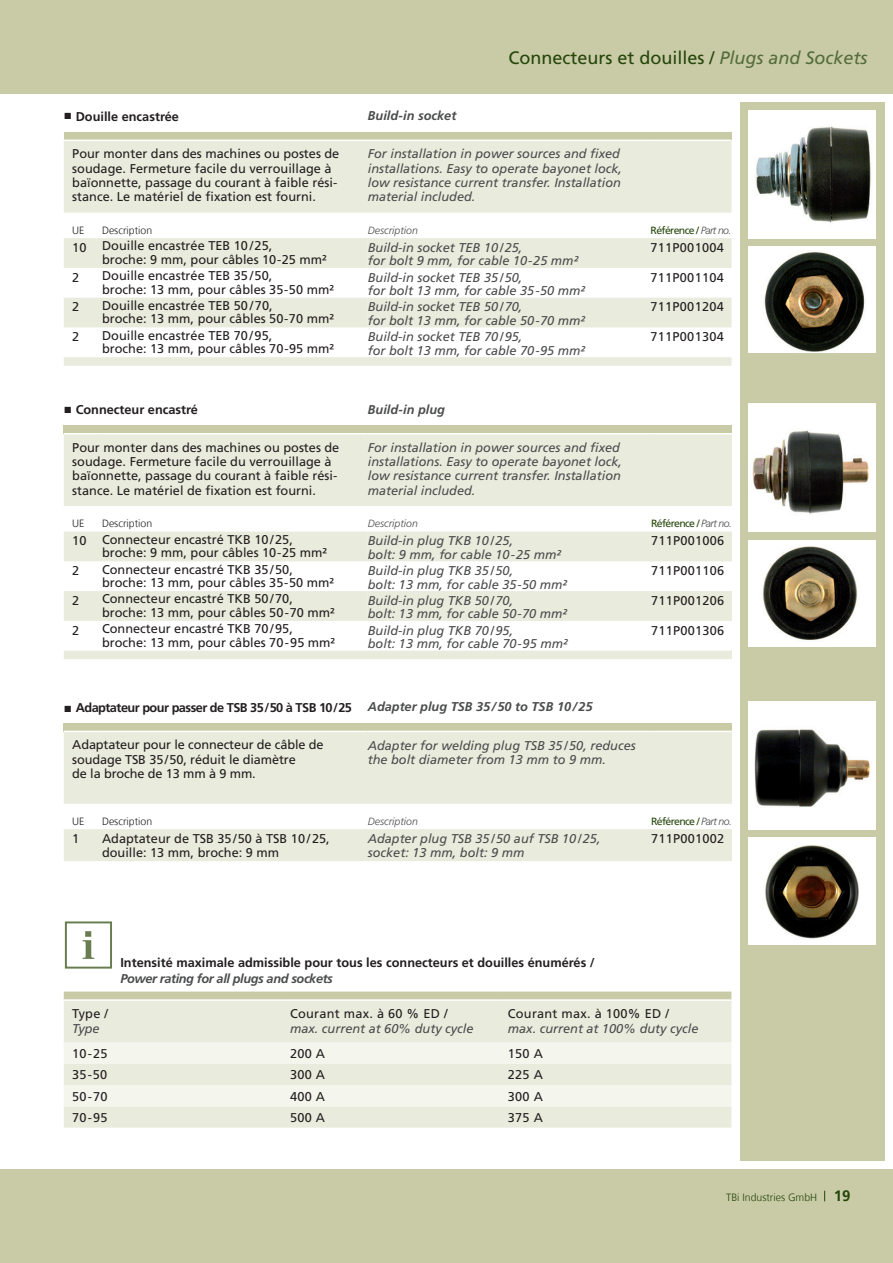
<style>
.page{position:relative;width:893px;height:1263px;background:#fff}
.page>*{position:absolute;margin:0;border:0;box-sizing:border-box;transform-origin:0 0}
.t1{font:18px "Frutiger LT Std";color:#26460a}
.t2{font:12.75px/13.5px "Frutiger LT Std";color:#231f20}
.t3{font:italic 12.75px/14.2px "Frutiger LT Std";color:#4b4c4d}
.t4{font:12.75px "Frutiger LT Std";letter-spacing:.02em;color:#231f20}
.t5{font:700 12.75px "Frutiger LT Std";color:#231f20}
.t6{font:700 12.75px "Frutiger LT Std";letter-spacing:-.04em;color:#231f20}
.t7{font:italic 700 12.75px "Frutiger LT Std";letter-spacing:-.03em;color:#4b4c4d}
.t8{font:italic 700 12.75px "Frutiger LT Std";color:#4b4c4d}
.t9{font:10.5px "Frutiger LT Std";letter-spacing:-.06em;color:#26460a}
.t10{font:300 10.5px "Frutiger";color:#231f20}
.t11{font:italic 300 10.5px "Frutiger LT Std";color:#4b4c4d}
.t12{font:300 10.5px "Frutiger";color:#26460a}
.s1{font-style:italic;color:#556d3d}
.s2{font-family:"Times New Roman";font-weight:400;font-size:13.5px}
.s3{font-weight:300;font-style:italic;color:#4b4c4d}
.s4{font-style:italic;color:#4b4c4d}
.s5{font-weight:700;font-size:15px}
</style>
<div class="page">
<div style="left:740px;top:102px;width:144px;height:1059px;background:#c9cba7"></div>
<div style="left:0;top:1169px;width:893px;height:94px;background:#c9cba7"></div>
<div style="left:0;top:0;width:893px;height:94px;background:#c9cba7"></div>
<svg style="left:82px;top:931px;width:12px;height:28px"></svg>
<div style="left:65px;top:921px;width:47px;height:47px;border:2px solid #677d4f"></div>
<img style="left:748px;top:111px;width:128px;height:127px">
<div style="left:64px;top:132px;width:667px;height:8px;background:#c9cba7"></div>
<svg style="left:64px;top:141px;width:667px;height:225px;fill:#e9ebdc"></svg>
<svg style="left:102px;top:238px;width:266px;height:89px"></svg>
<img style="left:748px;top:247px;width:128px;height:106px">
<img style="left:748px;top:404px;width:128px;height:127px">
<div style="left:64px;top:425px;width:668px;height:9px;background:#c9cba7"></div>
<svg style="left:64px;top:434px;width:668px;height:225px;fill:#e9ebdc"></svg>
<svg style="left:102px;top:531px;width:266px;height:90px"></svg>
<hr style="left:64px;top:433px;width:38px;height:1px;background:#fff">
<hr style="left:102px;top:433px;width:266px;height:1px;background:#fff">
<hr style="left:368px;top:433px;width:283px;height:1px;background:#fff">
<hr style="left:651px;top:433px;width:81px;height:1px;background:#fff">
<img style="left:748px;top:540px;width:128px;height:106px">
<div style="left:64px;top:723px;width:668px;height:8px;background:#c9cba7"></div>
<svg style="left:64px;top:732px;width:668px;height:129px;fill:#e9ebdc"></svg>
<img style="left:748px;top:702px;width:128px;height:127px">
<img style="left:748px;top:838px;width:128px;height:106px">
<svg style="left:64px;top:991px;width:667px;height:8px;background:#cccead"></svg>
<div style="left:64px;top:1001px;width:667px;height:127px;background:#e9ebdc"></div>
<svg style="left:64px;top:1042px;width:667px;height:64px;background:#f0f1e7"></svg>
<h1 class="t1" style="left:508px;top:47px;width:361px">Connecteurs et douilles / <span class="s1">Plugs and Sockets</span></h1>
<p class="t5" style="left:64px;top:109px;width:117px"><span class="s2">■</span> Douille encastrée</p>
<p class="t8" style="left:368px;top:108px;width:90px">Build-in socket</p>
<p class="t2" style="left:72px;top:147px;width:269px;line-height:14.2px">Pour monter dans des machines ou postes de soudage. Fermeture facile du verrouillage à baïonnette, passage du courant à faible rési&shy;stance. Le matériel de fixation est fourni.</p>
<p class="t3" style="left:368px;top:147px;width:256px">For installation in power sources and fixed installations. Easy to operate bayonet lock, low resistance current transfer. Installation material included.</p>
<p class="t10" style="left:72px;top:224px;width:13px">UE</p>
<p class="t10" style="left:102px;top:224px;width:52px">Description</p>
<p class="t11" style="left:368px;top:224px;width:52px">Description</p>
<p class="t9" style="left:651px;top:224px;width:82px">Référence / <span class="s3">Part no.</span></p>
<p class="t2" style="left:102px;top:239px;width:226px;text-indent:-30px">10 Douille encastrée TEB 10 / 25,<br>broche: 9 mm, pour câbles 10-25 mm²</p>
<p class="t3" style="left:368px;top:241px;width:212px;line-height:13.5px">Build-in socket TEB 10 / 25,<br>for bolt 9 mm, for cable 10-25 mm²</p>
<p class="t4" style="left:651px;top:240px;width:75px">711P001004</p>
<p class="t2" style="left:72px;top:271px;width:9px">2</p>
<p class="t2" style="left:102px;top:269px;width:233px">Douille encastrée TEB 35 / 50,<br>broche: 13 mm, pour câbles 35-50 mm²</p>
<p class="t3" style="left:368px;top:271px;width:219px;line-height:13.5px">Build-in socket TEB 35 / 50,<br>for bolt 13 mm, for cable 35-50 mm²</p>
<p class="t4" style="left:651px;top:270px;width:75px">711P001104</p>
<p class="t2" style="left:72px;top:300px;width:9px">2</p>
<p class="t2" style="left:102px;top:299px;width:233px">Douille encastrée TEB 50 / 70,<br>broche: 13 mm, pour câbles 50-70 mm²</p>
<p class="t3" style="left:368px;top:300px;width:219px;line-height:13.5px">Build-in socket TEB 50 / 70,<br>for bolt 13 mm, for cable 50-70 mm²</p>
<p class="t4" style="left:651px;top:300px;width:75px">711P001204</p>
<p class="t2" style="left:72px;top:330px;width:9px">2</p>
<p class="t2" style="left:102px;top:329px;width:234px">Douille encastrée TEB 70 / 95,<br>broche: 13 mm, pour câbles 70-95 mm²</p>
<p class="t3" style="left:368px;top:330px;width:219px;line-height:13.5px">Build-in socket TEB 70 / 95,<br>for bolt 13 mm, for cable 70-95 mm²</p>
<p class="t4" style="left:651px;top:329px;width:75px">711P001304</p>
<p class="t5" style="left:64px;top:402px;width:136px"><span class="s2">■</span> Connecteur encastré</p>
<p class="t8" style="left:368px;top:402px;width:79px">Build-in plug</p>
<p class="t2" style="left:72px;top:440px;width:269px;line-height:14.2px">Pour monter dans des machines ou postes de soudage. Fermeture facile du verrouillage à baïonnette, passage du courant à faible rési&shy;stance. Le matériel de fixation est fourni.</p>
<p class="t3" style="left:368px;top:440px;width:256px">For installation in power sources and fixed installations. Easy to operate bayonet lock, low resistance current transfer. Installation material included.</p>
<p class="t10" style="left:72px;top:518px;width:13px">UE</p>
<p class="t10" style="left:102px;top:518px;width:52px">Description</p>
<p class="t11" style="left:368px;top:518px;width:52px">Description</p>
<p class="t9" style="left:651px;top:517px;width:82px">Référence / <span class="s3">Part no.</span></p>
<p class="t2" style="left:102px;top:533px;width:227px;text-indent:-30px">10 Connecteur encastré TKB 10 / 25, broche: 9 mm, pour câbles 10-25 mm²</p>
<p class="t3" style="left:368px;top:534px;width:195px;line-height:13.5px">Build-in plug TKB 10 / 25,<br>bolt: 9 mm, for cable 10-25 mm²</p>
<p class="t4" style="left:651px;top:533px;width:75px">711P001006</p>
<p class="t2" style="left:72px;top:564px;width:9px">2</p>
<p class="t2" style="left:102px;top:562px;width:234px">Connecteur encastré TKB 35 / 50, broche: 13 mm, pour câbles 35-50 mm²</p>
<p class="t3" style="left:368px;top:564px;width:201px;line-height:13.5px">Build-in plug TKB 35 / 50,<br>bolt: 13 mm, for cable 35-50 mm²</p>
<p class="t4" style="left:651px;top:563px;width:75px">711P001106</p>
<p class="t2" style="left:72px;top:594px;width:9px">2</p>
<p class="t2" style="left:102px;top:592px;width:234px">Connecteur encastré TKB 50 / 70, broche: 13 mm, pour câbles 50-70 mm²</p>
<p class="t3" style="left:368px;top:594px;width:201px;line-height:13.5px">Build-in plug TKB 50 / 70,<br>bolt: 13 mm, for cable 50-70 mm²</p>
<p class="t4" style="left:651px;top:593px;width:75px">711P001206</p>
<p class="t2" style="left:72px;top:623px;width:9px">2</p>
<p class="t2" style="left:102px;top:622px;width:235px">Connecteur encastré TKB 70 / 95, broche: 13 mm, pour câbles 70-95 mm²</p>
<p class="t3" style="left:368px;top:624px;width:201px;line-height:13.5px">Build-in plug TKB 70 / 95,<br>bolt: 13 mm, for cable 70-95 mm²</p>
<p class="t4" style="left:651px;top:623px;width:75px">711P001306</p>
<p class="t6" style="left:64px;top:700px;width:530px"><span class="s2">■</span> Adaptateur pour passer de TSB 35 / 50 à TSB 10/ 25 <span class="s4">Adapter plug TSB 35 / 50 to TSB 10 /25</span></p>
<p class="t2" style="left:72px;top:738px;width:253px;line-height:14.2px">Adaptateur pour le connecteur de câble de soudage TSB 35/50, réduit le diamètre<br>de la broche de 13 mm à 9 mm.</p>
<p class="t3" style="left:368px;top:738px;width:269px">Adapter for welding plug TSB 35 / 50, reduces the bolt diameter from 13 mm to 9 mm.</p>
<p class="t10" style="left:72px;top:815px;width:13px">UE</p>
<p class="t10" style="left:102px;top:815px;width:52px">Description</p>
<p class="t11" style="left:368px;top:815px;width:52px">Description</p>
<p class="t9" style="left:651px;top:815px;width:82px">Référence / <span class="s3">Part no.</span></p>
<p class="t2" style="left:72px;top:832px;width:9px">1</p>
<p class="t2" style="left:102px;top:832px;width:229px">Adaptateur de TSB 35/50 à TSB 10 /25, douille: 13 mm, broche: 9 mm</p>
<p class="t3" style="left:368px;top:831px;width:234px">Adapter plug TSB 35 / 50 auf TSB 10 / 25, socket: 13 mm, bolt: 9 mm</p>
<p class="t4" style="left:651px;top:831px;width:75px">711P001002</p>
<p class="t2" style="left:72px;top:1007px;width:37px">Type /</p>
<p class="t3" style="left:72px;top:1022px;width:29px">Type</p>
<p class="t5" style="left:120px;top:955px;width:476px">Intensité maximale admissible pour tous les connecteurs et douilles énumérés /</p>
<p class="t7" style="left:120px;top:971px;width:214px">Power rating for all plugs and sockets</p>
<p class="t4" style="left:290px;top:1006px;width:159px">Courant max. à 60 % ED /</p>
<p class="t3" style="left:290px;top:1022px;width:185px">max. current at 60% duty cycle</p>
<p class="t4" style="left:508px;top:1006px;width:163px">Courant max. à 100% ED /</p>
<p class="t3" style="left:508px;top:1022px;width:192px">max. current at 100% duty cycle</p>
<p class="t2" style="left:72px;top:1047px;width:37px">10-25</p>
<p class="t2" style="left:290px;top:1047px;width:37px">200 A</p>
<p class="t2" style="left:508px;top:1047px;width:37px">150 A</p>
<p class="t2" style="left:72px;top:1068px;width:36px">35-50</p>
<p class="t2" style="left:290px;top:1068px;width:37px">300 A</p>
<p class="t2" style="left:508px;top:1068px;width:37px">225 A</p>
<p class="t2" style="left:72px;top:1089px;width:37px">50-70</p>
<p class="t2" style="left:290px;top:1089px;width:37px">400 A</p>
<p class="t2" style="left:508px;top:1089px;width:37px">300 A</p>
<p class="t2" style="left:72px;top:1111px;width:37px">70-95</p>
<p class="t2" style="left:290px;top:1111px;width:37px">500 A</p>
<p class="t2" style="left:508px;top:1111px;width:37px">375 A</p>
<p class="t12" style="left:726px;top:1192px;width:126px">TBi Industries GmbH <span class="s5">19</span></p>
</div>
